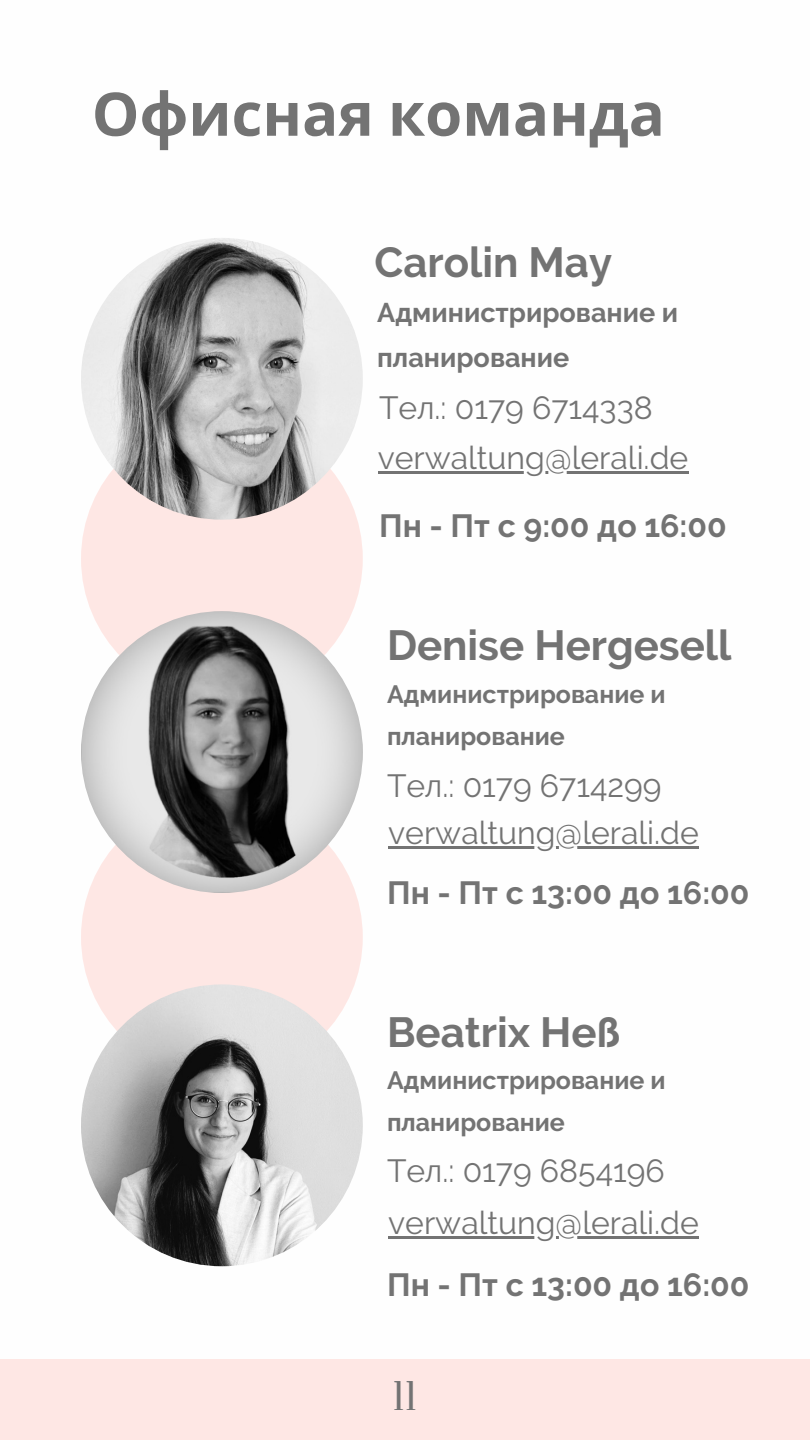
<style>
.page{position:relative;width:810px;height:1440px;background:#fff}
.page>*{position:absolute;margin:0;border:0;box-sizing:border-box;transform-origin:0 0}
.t1{font:700 60px "Noto Sans";color:#737373}
.t2{font:700 42px "Raleway";color:#737373}
.t3{font:36px "Prata";color:#737373}
.t4{font:32px "Raleway";color:#737373}
.t5{font:700 32px "Raleway";color:#737373}
.t6{font:700 27px/45.8px "Raleway";color:#737373}
.t7{font:700 25px/42px "Raleway";color:#737373}
</style>
<div class="page">
<div style="left:0;top:1359px;width:810px;height:81px;background:#fee7e4"></div>
<div style="left:81px;top:418px;width:282px;height:282px;background:#fee7e4;border-radius:50%"></div>
<div style="left:81px;top:796px;width:282px;height:282px;background:#fee7e4;border-radius:50%"></div>
<img style="left:81px;top:611px;width:282px;height:282px;border-radius:50%">
<img style="left:81px;top:238px;width:282px;height:282px;border-radius:50%">
<img style="left:81px;top:984px;width:282px;height:282px;border-radius:50%">
<hr style="left:378px;top:471px;width:310px;height:3px;background:#737373">
<hr style="left:388px;top:846px;width:311px;height:3px;background:#737373">
<hr style="left:388px;top:1236px;width:311px;height:3px;background:#737373">
<p class="t1" style="left:92px;top:72px;width:575px">Офисная команда</p>
<p class="t2" style="left:375px;top:238px;width:239px">Carolin May</p>
<p class="t6" style="left:377px;top:289px;width:302px">Администрирование и планирование</p>
<p class="t4" style="left:379px;top:389px;width:275px">Тел.: 0179 6714338</p>
<p class="t4" style="left:378px;top:439px;width:312px">verwaltung@lerali.de</p>
<p class="t5" style="left:379px;top:507px;width:349px">Пн - Пт с 9:00 до 16:00</p>
<p class="t2" style="left:387px;top:621px;width:346px">Denise Hergesell</p>
<p class="t7" style="left:387px;top:673px;width:280px">Администрирование и планирование</p>
<p class="t4" style="left:387px;top:767px;width:276px">Тел.: 0179 6714299</p>
<p class="t4" style="left:388px;top:814px;width:312px">verwaltung@lerali.de</p>
<p class="t5" style="left:387px;top:874px;width:364px">Пн - Пт с 13:00 до 16:00</p>
<p class="t2" style="left:387px;top:1007px;width:235px">Beatrix Heß</p>
<p class="t7" style="left:387px;top:1060px;width:280px">Администрирование и планирование</p>
<p class="t4" style="left:387px;top:1152px;width:279px">Тел.: 0179 6854196</p>
<p class="t4" style="left:388px;top:1204px;width:312px">verwaltung@lerali.de</p>
<p class="t5" style="left:387px;top:1266px;width:364px">Пн - Пт с 13:00 до 16:00</p>
<p class="t3" style="left:393px;top:1375px;width:26px">11</p>
</div>
